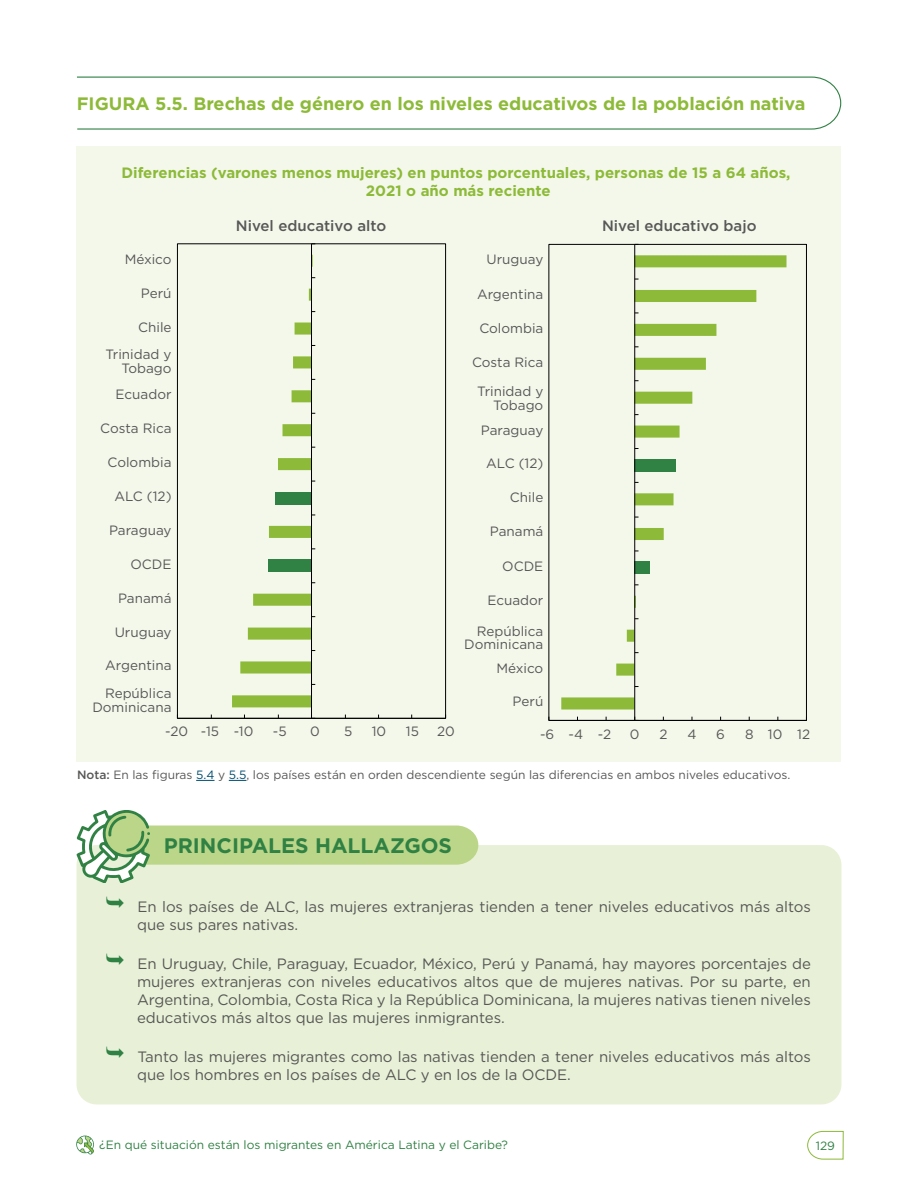
<style>
.page{position:relative;width:918px;height:1188px;background:#fff}
.page>*{position:absolute;margin:0;border:0;box-sizing:border-box;transform-origin:0 0}
.t1{font:700 21px "Gotham";color:#308144}
.t2{font:700 18px "Gotham";color:#8dba38}
.t3{font:15px/18px "Gotham";letter-spacing:-.005em;color:#575756}
.t4{font:700 15px/18px "Gotham";color:#8dba38;text-align:center}
.t5{font:500 15px "Gotham";color:#575756}
.t6{font:13.5px/13.5px "Gotham";color:#575756;text-align:right}
.t7{font:12px "Gotham";color:#575756}
.t8{font:12px "Gotham";color:#308144}
.s1{font-weight:500}
.s2{color:#004e70}
</style>
<div class="page">
<svg style="left:807px;top:1131px;width:37px;height:29px"></svg>
<svg style="left:76px;top:1136px;width:18px;height:19px"></svg>
<svg style="left:77px;top:76px;width:765px;height:54px"></svg>
<div style="left:76px;top:146px;width:764px;height:616px;background:#f4f8eb"></div>
<div style="left:177px;top:244px;width:269px;height:475px;border:1px solid #000"></div>
<hr style="left:177px;top:718px;width:269px;height:1px;background:#000">
<hr style="left:311px;top:244px;width:1px;height:474px;background:#000">
<svg style="left:232px;top:255px;width:83px;height:452px"></svg>
<div style="left:549px;top:244px;width:258px;height:477px;border:1px solid #000"></div>
<svg style="left:561px;top:255px;width:226px;height:455px"></svg>
<hr style="left:549px;top:720px;width:257px;height:1px;background:#000">
<hr style="left:634px;top:244px;width:1px;height:476px;background:#000">
<div style="left:77px;top:845px;width:764px;height:259px;background:#e8f1d7;border-radius:20px"></div>
<svg style="left:77px;top:810px;width:401px;height:73px"></svg>
<svg style="left:196px;top:780px;width:19px;height:1px"></svg>
<svg style="left:229px;top:780px;width:17px;height:1px"></svg>
<p class="t2" style="left:77px;top:92px;width:730px">FIGURA 5.5. Brechas de género en los niveles educativos de la población nativa</p>
<p class="t4" style="left:121px;top:164px;width:671px">Diferencias (varones menos mujeres) en puntos porcentuales, personas de 15 a 64 años,<br>2021 o año más reciente</p>
<p class="t5" style="left:236px;top:216px;width:152px">Nivel educativo alto</p>
<p class="t5" style="left:602px;top:216px;width:156px">Nivel educativo bajo</p>
<p class="t6" style="left:125px;top:252px;width:48px">México</p>
<p class="t6" style="left:487px;top:253px;width:58px">Uruguay</p>
<p class="t6" style="left:141px;top:286px;width:32px">Perú</p>
<p class="t6" style="left:477px;top:287px;width:68px">Argentina</p>
<p class="t6" style="left:138px;top:320px;width:35px">Chile</p>
<p class="t6" style="left:479px;top:321px;width:65px">Colombia</p>
<p class="t6" style="left:105px;top:348px;width:68px">Trinidad y<br>Tobago</p>
<p class="t6" style="left:472px;top:355px;width:73px">Costa Rica</p>
<p class="t6" style="left:116px;top:387px;width:57px">Ecuador</p>
<p class="t6" style="left:477px;top:384px;width:68px">Trinidad y<br>Tobago</p>
<p class="t6" style="left:100px;top:421px;width:73px">Costa Rica</p>
<p class="t6" style="left:481px;top:423px;width:64px">Paraguay</p>
<p class="t6" style="left:108px;top:455px;width:65px">Colombia</p>
<p class="t6" style="left:486px;top:457px;width:59px">ALC (12)</p>
<p class="t6" style="left:114px;top:489px;width:59px">ALC (12)</p>
<p class="t6" style="left:510px;top:491px;width:35px">Chile</p>
<p class="t6" style="left:109px;top:523px;width:64px">Paraguay</p>
<p class="t6" style="left:490px;top:524px;width:55px">Panamá</p>
<p class="t6" style="left:131px;top:557px;width:43px">OCDE</p>
<p class="t6" style="left:502px;top:559px;width:43px">OCDE</p>
<p class="t6" style="left:118px;top:591px;width:55px">Panamá</p>
<p class="t6" style="left:487px;top:593px;width:57px">Ecuador</p>
<p class="t6" style="left:115px;top:625px;width:58px">Uruguay</p>
<p class="t6" style="left:464px;top:624px;width:81px">República<br>Dominicana</p>
<p class="t6" style="left:105px;top:659px;width:68px">Argentina</p>
<p class="t6" style="left:497px;top:661px;width:48px">México</p>
<p class="t6" style="left:92px;top:687px;width:81px">República<br>Dominicana</p>
<p class="t6" style="left:513px;top:695px;width:32px">Perú</p>
<p class="t6" style="left:165px;top:724px;width:90px">-20 -15 -10</p>
<p class="t6" style="left:273px;top:724px;width:15px">-5</p>
<p class="t6" style="left:310px;top:724px;width:11px">0</p>
<p class="t6" style="left:344px;top:724px;width:10px">5</p>
<p class="t6" style="left:372px;top:724px;width:16px">10</p>
<p class="t6" style="left:406px;top:724px;width:15px">15</p>
<p class="t6" style="left:437px;top:724px;width:19px">20</p>
<p class="t6" style="left:540px;top:727px;width:73px">-6 -4 -2</p>
<p class="t6" style="left:630px;top:727px;width:11px">0</p>
<p class="t6" style="left:659px;top:727px;width:10px">2</p>
<p class="t6" style="left:687px;top:727px;width:11px">4</p>
<p class="t6" style="left:716px;top:727px;width:10px">6</p>
<p class="t6" style="left:745px;top:727px;width:67px">8 10 12</p>
<p class="t7" style="left:77px;top:767px;width:715px"><span class="s1">Nota:</span> En las figuras <span class="s2">5.4</span> y <span class="s2">5.5</span>, los países están en orden descendiente según las diferencias en ambos niveles educativos.</p>
<h1 class="t1" style="left:164px;top:832px;width:290px">PRINCIPALES HALLAZGOS</h1>
<p class="t3" style="left:137px;top:897px;width:675px">En los países de ALC, las mujeres extranjeras tienden a tener niveles educativos más altos que sus pares nativas.</p>
<p class="t3" style="left:137px;top:954px;width:675px;text-align:justify">En Uruguay, Chile, Paraguay, Ecuador, México, Perú y Panamá, hay mayores porcentajes de mujeres extranjeras con niveles educativos altos que de mujeres nativas. Por su parte, en Argentina, Colombia, Costa Rica y la República Dominicana, la mujeres nativas tienen niveles educativos más altos que las mujeres inmigrantes.</p>
<p class="t3" style="left:137px;top:1048px;width:675px">Tanto las mujeres migrantes como las nativas tienden a tener niveles educativos más altos que los hombres en los países de ALC y en los de la OCDE.</p>
<p class="t8" style="left:99px;top:1137px;width:410px">¿En qué situación están los migrantes en América Latina y el Caribe?</p>
<p class="t8" style="left:816px;top:1138px;width:21px">129</p>
</div>
